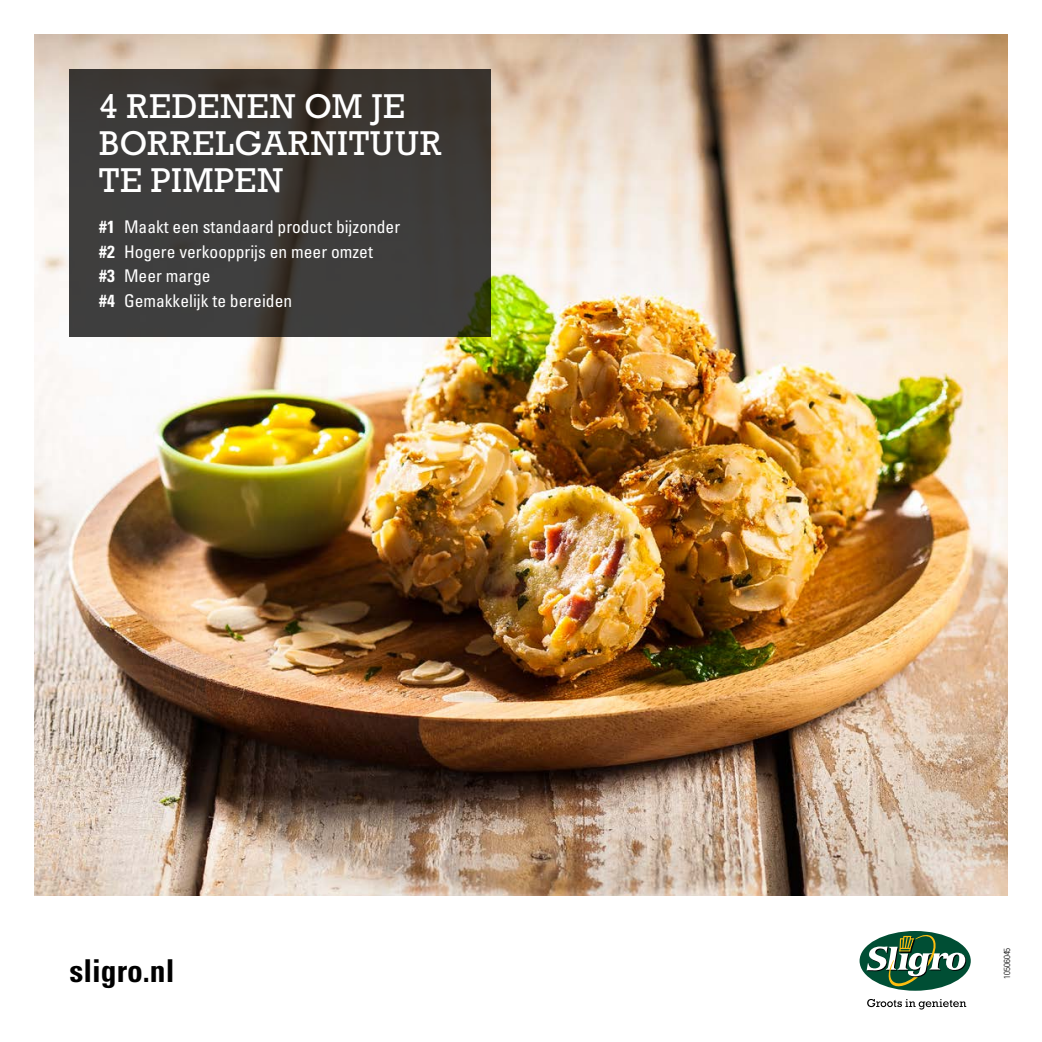
<style>
.page{position:relative;width:1042px;height:1042px;background:#fff}
.page>*{position:absolute;margin:0;border:0;box-sizing:border-box;transform-origin:0 0}
.t1{font:35px/36.8px "Rockwell Std";letter-spacing:.03em;color:#fff}
.t2{font:700 condensed 31.5px "Univers LT Std";color:#000}
.t3{font:condensed 17.5px/24.5px "Univers LT Std";color:#fff}
.t4{font:300 condensed 8.75px "Univers LT Std";color:#000}
.s1{font-weight:700}
</style>
<div class="page">
<img style="left:35px;top:35px;width:972px;height:860px">
<svg style="left:867px;top:999px;width:99px;height:10px"></svg>
<svg style="left:858px;top:931px;width:114px;height:62px"></svg>
<div style="left:859px;top:931px;width:112px;height:59px;background:#004e34;border-radius:50%"></div>
<svg style="left:866px;top:934px;width:100px;height:54px"></svg>
<svg style="left:69px;top:69px;width:422px;height:268px;background:#3c3a37"></svg>
<h1 class="t1" style="left:99px;top:87px;width:343px">4 REDENEN OM JE<br>BORRELGARNITUUR<br>TE PIMPEN</h1>
<p class="t3" style="left:99px;top:215px;width:302px"><span class="s1">#1</span> Maakt een standaard product bijzonder <span class="s1">#2</span> Hogere verkoopprijs en meer omzet<br><span class="s1">#3</span> Meer marge<br><span class="s1">#4</span> Gemakkelijk te bereiden</p>
<h2 class="t2" style="left:69px;top:952px;width:106px">sligro.nl</h2>
<p class="t4" style="left:1001px;top:978px;width:33px;rotate:-90deg">10506045</p>
</div>
